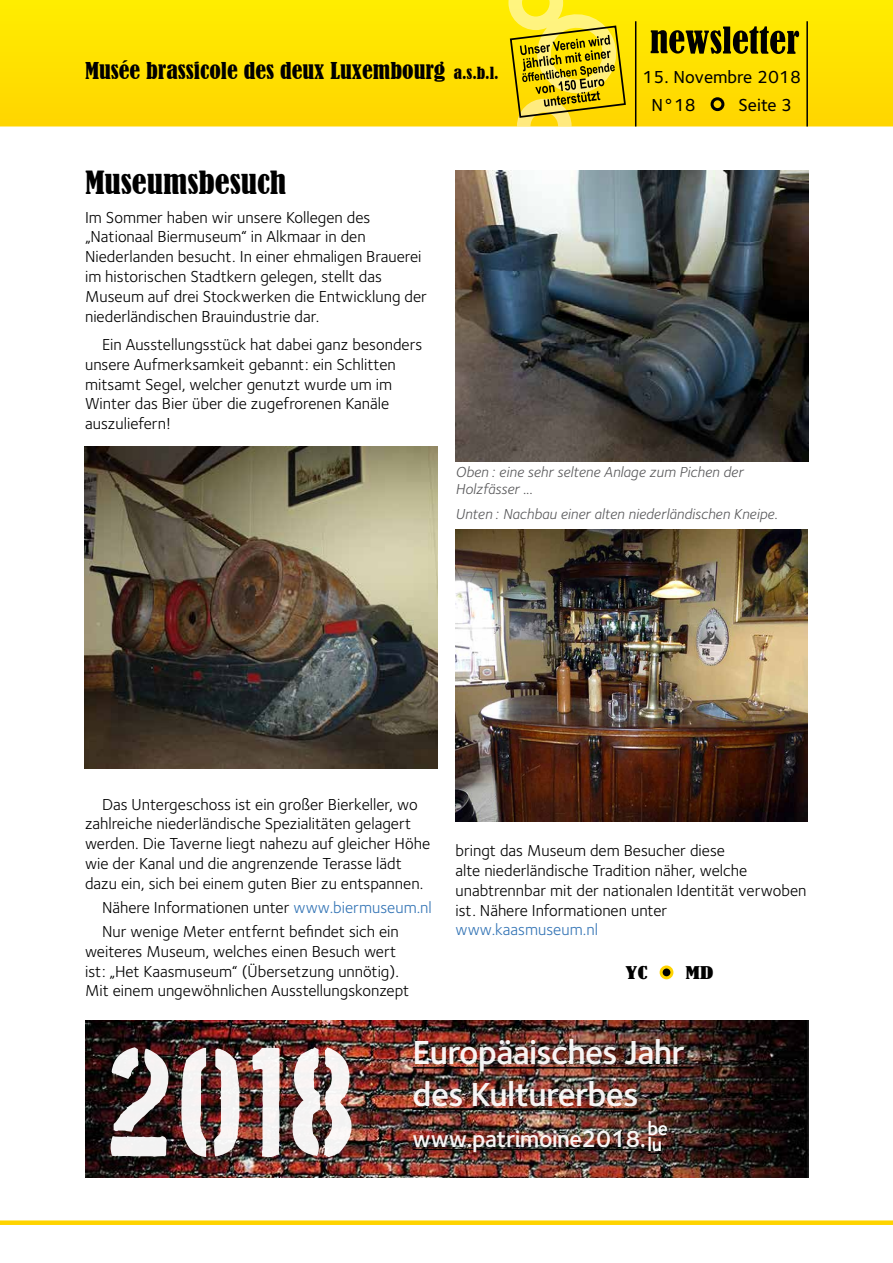
<style>
.page{position:relative;width:893px;height:1263px;background:#fff}
.page>*{position:absolute;margin:0;border:0;box-sizing:border-box;transform-origin:0 0}
.t1{font:34.5px/41.4px "Foundry Sterling Demi CE";letter-spacing:-.02em;color:#fff}
.t2{font:condensed 30px "Bernard";color:#000;scale:1.11 1}
.t3{font:24px "Foundry Sterling Demi CE";letter-spacing:-.02em;color:#fff}
.t4{font:condensed 21.75px "Bernard";color:#000;scale:1.1 1}
.t5{font:19.5px/16.5px "Foundry Sterling Demi CE";color:#fff}
.t6{font:18px/28.5px "Foundry Sterling Medium CE";color:#000}
.t7{font:16.5px/19.8px "Foundry Sterling Book CE";color:#000}
.t8{font:16.5px "Foundry Sterling Book CE";color:#3374b5}
.t9{font:condensed 16.5px "Bernard";color:#000;scale:1.5 1}
.t10{font:15px/16.5px "Foundry Sterling Book Italic CE";color:#58585a}
.s1{font-size:15.75px}
.s2{color:#3374b5}
</style>
<div class="page">
<svg style="left:0;top:0;width:893px;height:126px;background:#fee100"></svg>
<svg style="left:651px;top:26px;width:148px;height:28px;background:#7d7000"></svg>
<div style="left:712px;top:99px;width:11px;height:11px;background:#ffd400;border-radius:50%"></div>
<div style="left:711px;top:97px;width:13px;height:14px;border:3px solid #000;border-radius:50%"></div>
<div style="left:0;top:1220px;width:893px;height:5px;background:#ffd400"></div>
<hr style="left:806px;top:21px;width:2px;height:105px;background:#000">
<svg style="left:453px;top:66px;width:46px;height:14px"></svg>
<svg style="left:508px;top:0;width:129px;height:126px;background:#dbc41e"></svg>
<div style="left:661px;top:967px;width:11px;height:11px;background:#000;border-radius:50%"></div>
<div style="left:660px;top:965px;width:13px;height:14px;border:3px solid #ffd400;border-radius:50%"></div>
<img style="left:85px;top:446px;width:352px;height:323px">
<img style="left:456px;top:170px;width:352px;height:292px">
<img style="left:456px;top:529px;width:352px;height:292px">
<img style="left:85px;top:1020px;width:723px;height:158px">
<img style="left:110px;top:1047px;width:243px;height:110px">
<hr style="left:413px;top:1067px;width:280px;height:1px;background:#000">
<hr style="left:413px;top:1108px;width:226px;height:2px;background:#000">
<hr style="left:413px;top:1149px;width:233px;height:1px;background:#000">
<svg style="left:648px;top:1136px;width:20px;height:1px"></svg>
<svg style="left:648px;top:1153px;width:14px;height:1px"></svg>
<h3 class="t4" style="left:85px;top:58px;width:378px">Musée brassicole des deux Luxembourg <span class="s1">a.s.b.l.</span></h3>
<h2 class="t2" style="left:85px;top:165px;width:183px">Museumsbesuch</h2>
<p class="t7" style="left:85px;top:207px;width:343px">Im Sommer haben wir unsere Kollegen des „Nationaal Biermuseum“ in Alkmaar in den Niederlanden besucht. In einer ehmaligen Brauerei im historischen Stadtkern gelegen, stellt das Museum auf drei Stockwerken die Entwicklung der niederländischen Brauindustrie dar.</p>
<p class="t7" style="left:85px;top:335px;width:339px;text-indent:17px">Ein Ausstellungsstück hat dabei ganz besonders unsere Aufmerksamkeit gebannt: ein Schlitten mitsamt Segel, welcher genutzt wurde um im Winter das Bier über die zugefrorenen Kanäle auszuliefern!</p>
<p class="t6" style="left:651px;top:63px;width:151px;text-indent:-9px">15. Novembre 2018<br>N°18</p>
<p class="t6" style="left:738px;top:91px;width:55px">Seite 3</p>
<p class="t10" style="left:455px;top:464px;width:289px">Oben : eine sehr seltene Anlage zum Pichen der<br>Holzfässer ...</p>
<p class="t10" style="left:455px;top:505px;width:324px">Unten : Nachbau einer alten niederländischen Kneipe.</p>
<p class="t7" style="left:85px;top:794px;width:347px;text-indent:17px">Das Untergeschoss ist ein großer Bierkeller, wo zahlreiche niederländische Spezialitäten gelagert werden. Die Taverne liegt nahezu auf gleicher Höhe wie der Kanal und die angrenzende Terasse lädt dazu ein, sich bei einem guten Bier zu entspannen.</p>
<p class="t7" style="left:102px;top:895px;width:331px;line-height:24px">Nähere Informationen unter <span class="s2">www.biermuseum.nl<br></span>Nur wenige Meter entfernt befindet sich ein</p>
<p class="t7" style="left:85px;top:941px;width:326px">weiteres Museum, welches einen Besuch wert ist: „Het Kaasmuseum“ (Übersetzung unnötig).<br>Mit einem ungewöhnlichen Ausstellungskonzept</p>
<p class="t7" style="left:455px;top:841px;width:353px">bringt das Museum dem Besucher diese<br>alte niederländische Tradition näher, welche unabtrennbar mit der nationalen Identität verwoben ist. Nähere Informationen unter</p>
<p class="t8" style="left:455px;top:920px;width:144px">www.kaasmuseum.nl</p>
<p class="t9" style="left:626px;top:963px;width:16px">YC</p>
<p class="t9" style="left:686px;top:963px;width:20px">MD</p>
<h1 class="t1" style="left:413px;top:1033px;width:274px">Europäaisches Jahr des Kulturerbes</h1>
<h3 class="t3" style="left:413px;top:1125px;width:235px">www.patrimoine2018.</h3>
<p class="t5" style="left:648px;top:1121px;width:22px">be lu</p>
</div>
